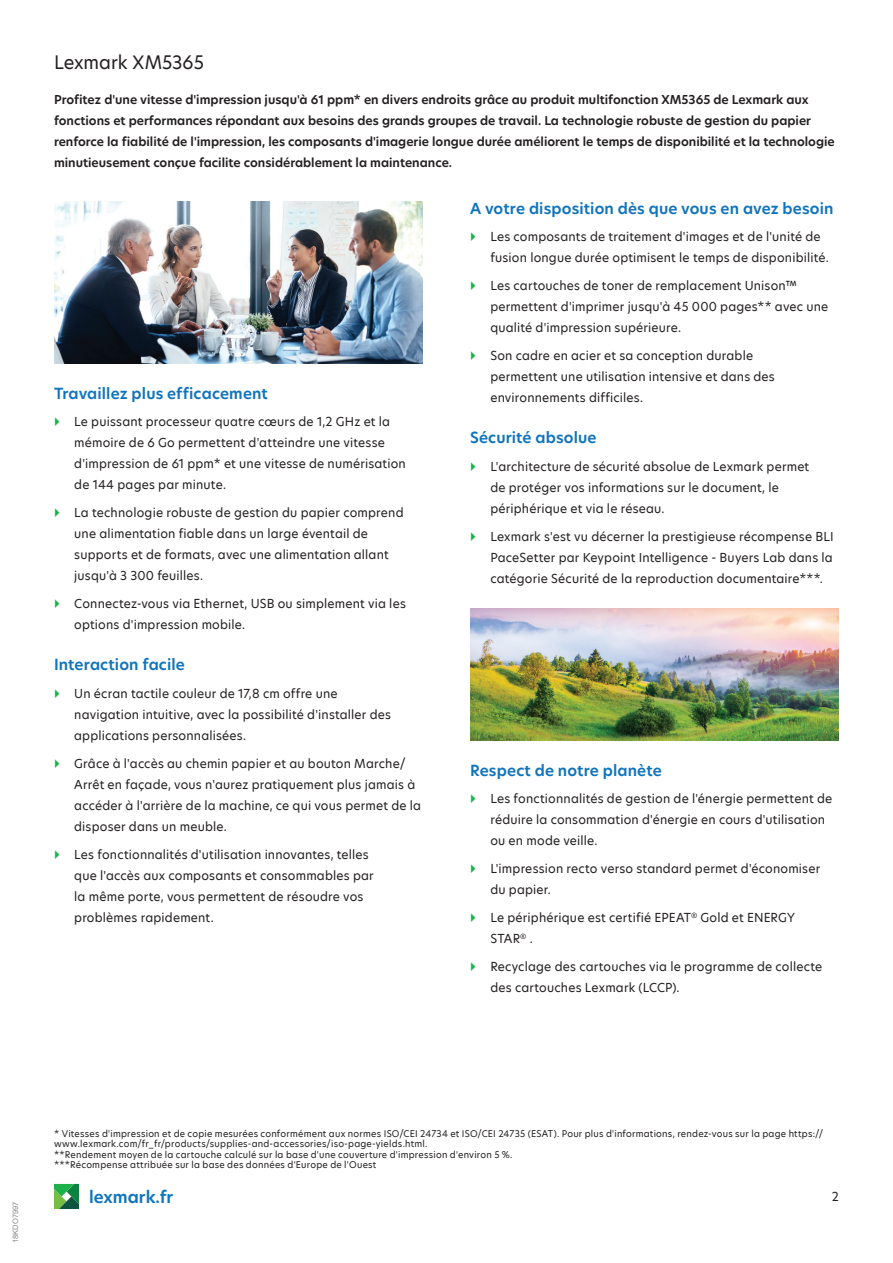
<style>
.page{position:relative;width:893px;height:1263px;background:#fff}
.page>*{position:absolute;margin:0;border:0;box-sizing:border-box;transform-origin:0 0}
.Title_-_secondary_he{font:18px "TP Hero";letter-spacing:-.005em;color:#231f20}
.URL{font:600 16.5px "TP Hero";color:#1074bc}
.Body_header_-_level{font:600 15px "TP Hero";letter-spacing:.01em;color:#1074bc}
.Page_number{font:12px/21px "TP Hero";letter-spacing:.015em;color:#231f20}
.Introduction_paragra{font:600 12px/21px "TP Hero";color:#231f20}
.Footnotes{font:9px/10.5px "TP Hero";letter-spacing:.025em;color:#231f20}
.Filetag{font:7.5px "Arial Unicode MS";color:#87898c}
</style>
<div class="page">
<svg style="left:54px;top:1184px;width:25px;height:25px"></svg>
<img style="left:54px;top:201px;width:369px;height:162px">
<img style="left:470px;top:609px;width:369px;height:131px">
<p class="Title_-_secondary_he" style="left:54px;top:50px;width:151px">Lexmark XM5365</p>
<p class="Introduction_paragra" style="left:54px;top:89px;width:782px">Profitez d'une vitesse d'impression jusqu'à 61 ppm* en divers endroits grâce au produit multifonction XM5365 de Lexmark aux fonctions et performances répondant aux besoins des grands groupes de travail. La technologie robuste de gestion du papier renforce la fiabilité de l'impression, les composants d'imagerie longue durée améliorent le temps de disponibilité et la technologie minutieusement conçue facilite considérablement la maintenance.</p>
<p class="Body_header_-_level" style="left:54px;top:383px;width:215px">Travaillez plus efficacement</p>
<p class="Page_number" style="left:74px;top:411px;width:333px">Le puissant processeur quatre cœurs de 1,2 GHz et la mémoire de 6 Go permettent d'atteindre une vitesse d'impression de 61 ppm* et une vitesse de numérisation de 144 pages par minute.</p>
<p class="Page_number" style="left:74px;top:502px;width:331px">La technologie robuste de gestion du papier comprend une alimentation fiable dans un large éventail de supports et de formats, avec une alimentation allant jusqu'à 3 300 feuilles.</p>
<p class="Page_number" style="left:74px;top:593px;width:333px">Connectez-vous via Ethernet, USB ou simplement via les options d'impression mobile.</p>
<p class="Body_header_-_level" style="left:54px;top:654px;width:132px">Interaction facile</p>
<p class="Page_number" style="left:74px;top:683px;width:318px">Un écran tactile couleur de 17,8 cm offre une navigation intuitive, avec la possibilité d'installer des applications personnalisées.</p>
<p class="Page_number" style="left:74px;top:753px;width:348px">Grâce à l'accès au chemin papier et au bouton Marche/ Arrêt en façade, vous n'aurez pratiquement plus jamais à accéder à l'arrière de la machine, ce qui vous permet de la disposer dans un meuble.</p>
<p class="Page_number" style="left:74px;top:843px;width:301px">Les fonctionnalités d'utilisation innovantes, telles que l'accès aux composants et consommables par la même porte, vous permettent de résoudre vos problèmes rapidement.</p>
<p class="Body_header_-_level" style="left:470px;top:198px;width:365px">A votre disposition dès que vous en avez besoin</p>
<p class="Page_number" style="left:490px;top:226px;width:340px">Les composants de traitement d'images et de l'unité de fusion longue durée optimisent le temps de disponibilité.</p>
<p class="Page_number" style="left:490px;top:275px;width:339px">Les cartouches de toner de remplacement Unison™ permettent d'imprimer jusqu'à 45 000 pages** avec une qualité d'impression supérieure.</p>
<p class="Page_number" style="left:490px;top:345px;width:286px">Son cadre en acier et sa conception durable permettent une utilisation intensive et dans des environnements difficiles.</p>
<p class="Body_header_-_level" style="left:470px;top:427px;width:128px">Sécurité absolue</p>
<p class="Page_number" style="left:490px;top:456px;width:320px">L'architecture de sécurité absolue de Lexmark permet de protéger vos informations sur le document, le périphérique et via le réseau.</p>
<p class="Page_number" style="left:490px;top:525px;width:345px;text-align:justify">Lexmark s'est vu décerner la prestigieuse récompense BLI PaceSetter par Keypoint Intelligence - Buyers Lab dans la catégorie Sécurité de la reproduction documentaire***.</p>
<p class="Body_header_-_level" style="left:470px;top:760px;width:193px">Respect de notre planète</p>
<p class="Page_number" style="left:490px;top:788px;width:343px">Les fonctionnalités de gestion de l'énergie permettent de réduire la consommation d'énergie en cours d'utilisation ou en mode veille.</p>
<p class="Page_number" style="left:490px;top:858px;width:331px">L'impression recto verso standard permet d'économiser du papier.</p>
<p class="Page_number" style="left:490px;top:907px;width:306px">Le périphérique est certifié EPEAT<sup>®</sup> Gold et ENERGY<br>STAR<sup>®</sup> .</p>
<p class="Page_number" style="left:490px;top:955px;width:333px">Recyclage des cartouches via le programme de collecte des cartouches Lexmark (LCCP).</p>
<p class="Filetag" style="left:10px;top:1243px;width:43px;rotate:-90deg">18KDO7997</p>
<p class="Footnotes" style="left:54px;top:1128px;width:771px">* Vitesses d'impression et de copie mesurées conformément aux normes ISO/CEI 24734 et ISO/CEI 24735 (ESAT). Pour plus d'informations, rendez-vous sur la page https:// www.lexmark.com/fr_fr/products/supplies-and-accessories/iso-page-yields.html.</p>
<p class="Footnotes" style="left:54px;top:1149px;width:460px">**Rendement moyen de la cartouche calculé sur la base d'une couverture d'impression d'environ 5 %.</p>
<p class="Footnotes" style="left:54px;top:1160px;width:324px">***Récompense attribuée sur la base des données d'Europe de l'Ouest</p>
<p class="URL" style="left:89px;top:1186px;width:86px">lexmark.fr</p>
<p class="Page_number" style="left:832px;top:1186px;width:9px">2</p>
</div>
